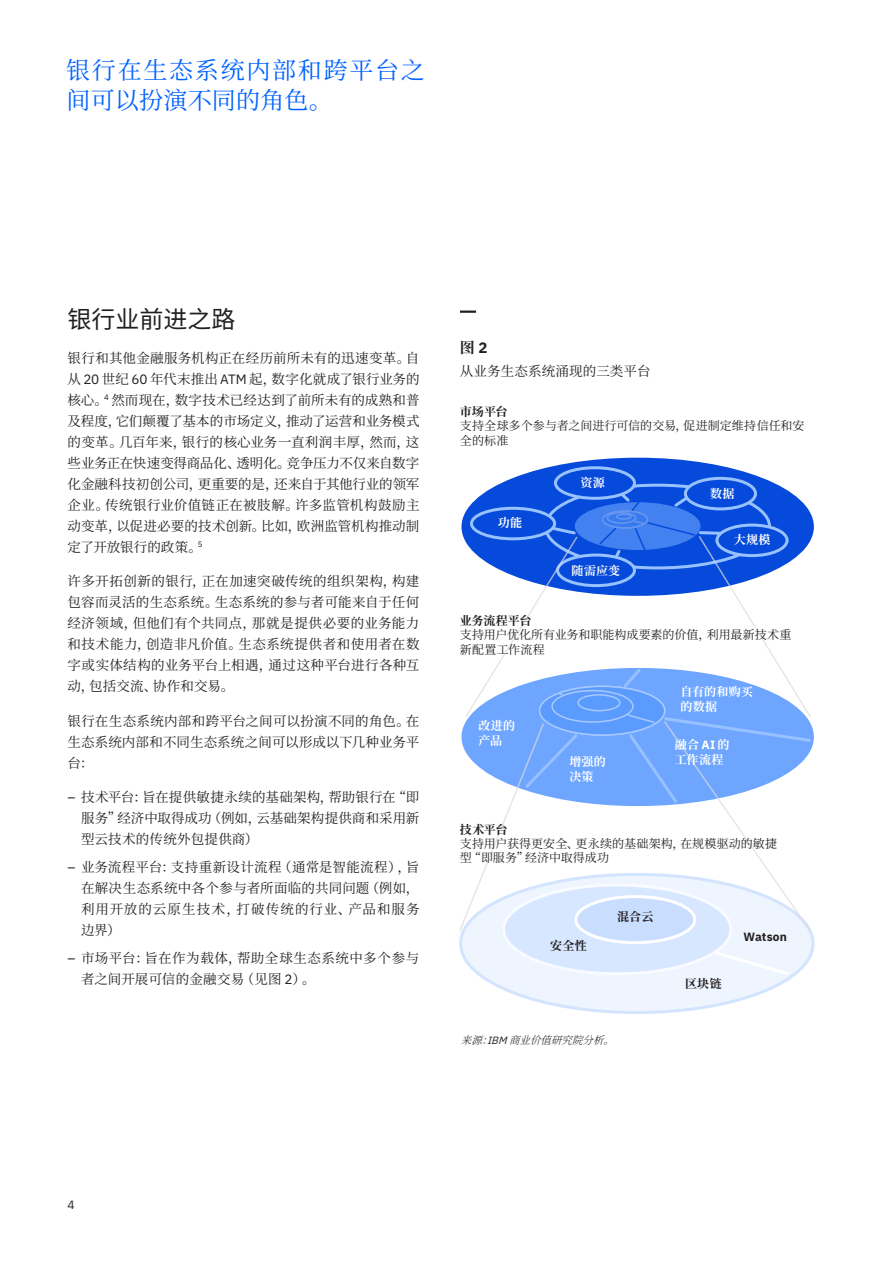
<style>
.page{position:relative;width:893px;height:1263px;background:#fff}
.page>*{position:absolute;margin:0;border:0;box-sizing:border-box;transform-origin:0 0}
.t1{font:24px/30px "Noto Serif CJ Ksc";letter-spacing:.075em;color:#0062ff}
.t2{font:24px "Noto Sans CJ Ksc";color:#231f20}
.t3{font:700 15px "Noto Serif CJ Ksc";color:#231f20}
.t4{font:13.5px/21px "Noto Serif CJ Ksc";letter-spacing:.015em;color:#231f20;text-align:justify}
.t5{font:12px/14.4px "Noto Serif CJ Ksc";letter-spacing:.005em;color:#231f20}
.t6{font:700 12px/15px "Noto Serif CJ Ksc";letter-spacing:.02em;color:#fff}
.t7{font:700 12px "Noto Serif CJ Ksc";color:#231f20}
.t8{font:700 12px "IBM Plex Sans";letter-spacing:.015em;color:#231f20}
.t9{font:12px "IBM Plex Sans";color:#231f20}
.t10{font:italic 300 10.5px "Noto Serif CJ Ksc";color:#231f20}
.s1{font-family:"IBM Plex Sans"}
.s2{font-family:"IBM Plex Sans";font-weight:400}
</style>
<div class="page">
<div style="left:461px;top:458px;width:353px;height:138px;background:#054ada;border-radius:50%"></div>
<div style="left:461px;top:874px;width:352px;height:138px;background:#eef5ff;border-radius:50%"></div>
<svg style="left:504px;top:885px;width:227px;height:89px;background:#d9e8ff"></svg>
<svg style="left:576px;top:896px;width:119px;height:47px"></svg>
<div style="left:574px;top:895px;width:122px;height:49px;border:3px solid #fff;border-radius:50%"></div>
<svg style="left:713px;top:949px;width:78px;height:28px"></svg>
<div style="left:461px;top:668px;width:353px;height:138px;background:#6ea6ff;border-radius:50%"></div>
<svg style="left:537px;top:684px;width:131px;height:54px"></svg>
<div style="left:554px;top:466px;width:82px;height:34px;border:3px solid #97c1ff;border-radius:50%"></div>
<svg style="left:611px;top:490px;width:21px;height:13px"></svg>
<svg style="left:674px;top:493px;width:21px;height:14px"></svg>
<svg style="left:574px;top:502px;width:127px;height:48px;background:#4380ee"></svg>
<div style="left:685px;top:478px;width:70px;height:31px;background:#054ada;border-radius:50%"></div>
<div style="left:684px;top:477px;width:73px;height:33px;border:3px solid #97c1ff;border-radius:50%"></div>
<div style="left:556px;top:553px;width:80px;height:34px;border:3px solid #97c1ff;border-radius:50%"></div>
<div style="left:470px;top:507px;width:86px;height:33px;border:3px solid #97c1ff;border-radius:50%"></div>
<svg style="left:459px;top:525px;width:121px;height:408px"></svg>
<svg style="left:598px;top:520px;width:215px;height:413px"></svg>
<svg style="left:460px;top:311px;width:16px;height:2px"></svg>
<h1 class="t1" style="left:66px;top:55px;width:360px">银行在生态系统内部和跨平台之间可以扮演不同的角色。</h1>
<h1 class="t2" style="left:68px;top:306px;width:169px">银行业前进之路</h1>
<p class="t4" style="left:68px;top:348px;width:353px">银行和其他金融服务机构正在经历前所未有的迅速变革。自从 <span class="s1">20</span> 世纪 <span class="s1">60</span> 年代末推出 <span class="s1">ATM</span> 起，数字化就成了银行业务的核心。<sup>4</sup> 然而现在，数字技术已经达到了前所未有的成熟和普及程度，它们颠覆了基本的市场定义，推动了运营和业务模式的变革。几百年来，银行的核心业务一直利润丰厚，然而，这些业务正在快速变得商品化、透明化。竞争压力不仅来自数字化金融科技初创公司，更重要的是，还来自于其他行业的领军企业。传统银行业价值链正在被肢解。许多监管机构鼓励主动变革，以促进必要的技术创新。比如，欧洲监管机构推动制定了开放银行的政策。<sup>5</sup></p>
<p class="t4" style="left:68px;top:571px;width:353px">许多开拓创新的银行，正在加速突破传统的组织架构，构建包容而灵活的生态系统。生态系统的参与者可能来自于任何经济领域，但他们有个共同点，那就是提供必要的业务能力和技术能力，创造非凡价值。生态系统提供者和使用者在数字或实体结构的业务平台上相遇，通过这种平台进行各种互动，包括交流、协作和交易。</p>
<p class="t4" style="left:68px;top:711px;width:353px">银行在生态系统内部和跨平台之间可以扮演不同的角色。在生态系统内部和不同生态系统之间可以形成以下几种业务平台：</p>
<p class="t4" style="left:81px;top:787px;width:340px;text-indent:-14px"><span class="s1">–</span> 技术平台：旨在提供敏捷永续的基础架构，帮助银行在“即服务”经济中取得成功（例如，云基础架构提供商和采用新型云技术的传统外包提供商）</p>
<p class="t4" style="left:81px;top:857px;width:340px;text-indent:-14px"><span class="s1">–</span> 业务流程平台：支持重新设计流程（通常是智能流程），旨在解决生态系统中各个参与者所面临的共同问题（例如，利用开放的云原生技术，打破传统的行业、产品和服务边界）</p>
<p class="t4" style="left:81px;top:948px;width:340px;text-indent:-14px"><span class="s1">–</span> 市场平台：旨在作为载体，帮助全球生态系统中多个参与者之间开展可信的金融交易（见图 <span class="s1">2</span>）。</p>
<p class="t3" style="left:460px;top:339px;width:29px">图 <span class="s1">2</span></p>
<p class="t4" style="left:460px;top:361px;width:192px">从业务生态系统涌现的三类平台</p>
<p class="t7" style="left:460px;top:405px;width:49px">市场平台</p>
<p class="t5" style="left:460px;top:419px;width:346px">支持全球多个参与者之间进行可信的交易，促进制定维持信任和安全的标准</p>
<p class="t6" style="left:498px;top:515px;width:26px">功能</p>
<p class="t6" style="left:581px;top:475px;width:26px">资源</p>
<p class="t6" style="left:572px;top:563px;width:50px">随需应变</p>
<p class="t6" style="left:710px;top:487px;width:26px">数据</p>
<p class="t6" style="left:734px;top:532px;width:38px">大规模</p>
<p class="t7" style="left:460px;top:614px;width:73px">业务流程平台</p>
<p class="t5" style="left:460px;top:628px;width:333px">支持用户优化所有业务和职能构成要素的价值，利用最新技术重新配置工作流程</p>
<p class="t6" style="left:478px;top:718px;width:38px">改进的产品</p>
<p class="t6" style="left:569px;top:755px;width:38px">增强的决策</p>
<p class="t6" style="left:680px;top:684px;width:74px">自有的和购买的数据</p>
<p class="t6" style="left:675px;top:737px;width:56px">融合 <span class="s1">AI</span> 的工作流程</p>
<p class="t7" style="left:460px;top:822px;width:49px">技术平台</p>
<p class="t5" style="left:460px;top:837px;width:319px">支持用户获得更安全、更永续的基础架构，在规模驱动的敏捷型“即服务”经济中取得成功</p>
<p class="t7" style="left:550px;top:939px;width:38px">安全性</p>
<p class="t7" style="left:617px;top:910px;width:38px">混合云</p>
<p class="t10" style="left:461px;top:1034px;width:163px">来源：<span class="s2">I B M</span> 商业价值研究院分析。</p>
<p class="t7" style="left:685px;top:976px;width:38px">区块链</p>
<p class="t8" style="left:743px;top:927px;width:45px">Watson</p>
<p class="t9" style="left:68px;top:1195px;width:9px">4</p>
</div>
